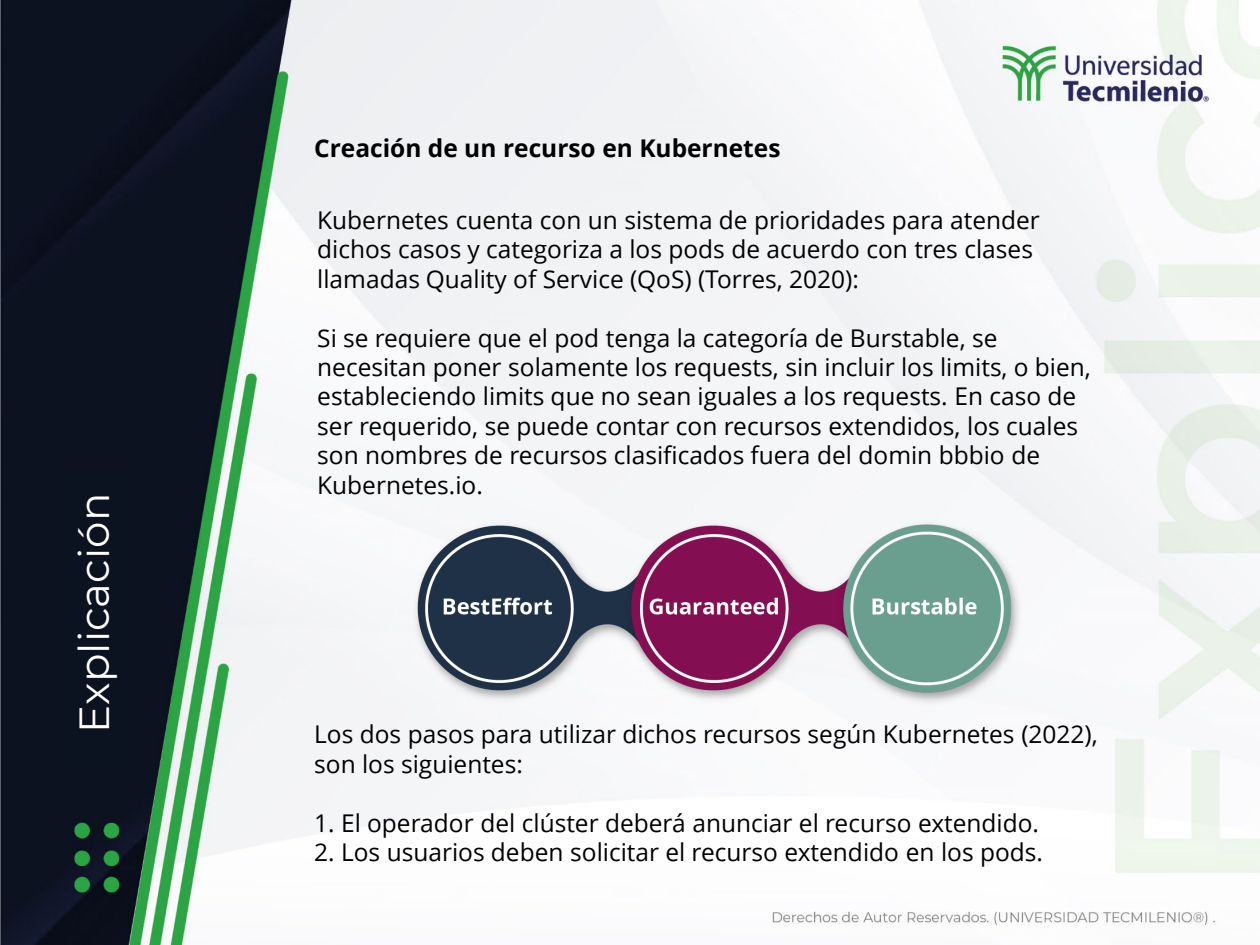
<style>
.page{position:relative;width:1260px;height:945px;background:#fff}
.page>*{position:absolute;margin:0;border:0;box-sizing:border-box;transform-origin:0 0}
.t1{font:42px "Montserrat";color:#fff}
.t2{font:24.5px/29.4px "Open Sans";color:#000}
.t3{font:700 24.5px "Open Sans";color:#000}
</style>
<div class="page">
<img style="left:0;top:0;width:1260px;height:945px">
<div style="left:52px;top:472px;width:75px;height:305px;background:#0b1220"></div>
<img style="left:370px;top:395px;width:682px;height:415px">
<h1 class="t1" style="left:65px;top:733px;width:241px;rotate:-90deg">Explicación</h1>
<p class="t3" style="left:314px;top:131px;width:468px">Creación de un recurso en Kubernetes</p>
<p class="t2" style="left:317px;top:205px;width:724px">Kubernetes cuenta con un sistema de prioridades para atender dichos casos y categoriza a los pods de acuerdo con tres clases llamadas Quality of Service (QoS) (Torres, 2020):</p>
<p class="t2" style="left:317px;top:322px;width:775px">Si se requiere que el pod tenga la categoría de Burstable, se necesitan poner solamente los requests, sin incluir los limits, o bien, estableciendo limits que no sean iguales a los requests. En caso de ser requerido, se puede contar con recursos extendidos, los cuales son nombres de recursos clasificados fuera del domin bbbio de Kubernetes.io.</p>
<p class="t2" style="left:314px;top:719px;width:785px">Los dos pasos para utilizar dichos recursos según Kubernetes (2022), son los siguientes:</p>
<p class="t2" style="left:314px;top:807px;width:726px">1. El operador del clúster deberá anunciar el recurso extendido.</p>
<p class="t2" style="left:314px;top:837px;width:730px">2. Los usuarios deben solicitar el recurso extendido en los pods.</p>
</div>
